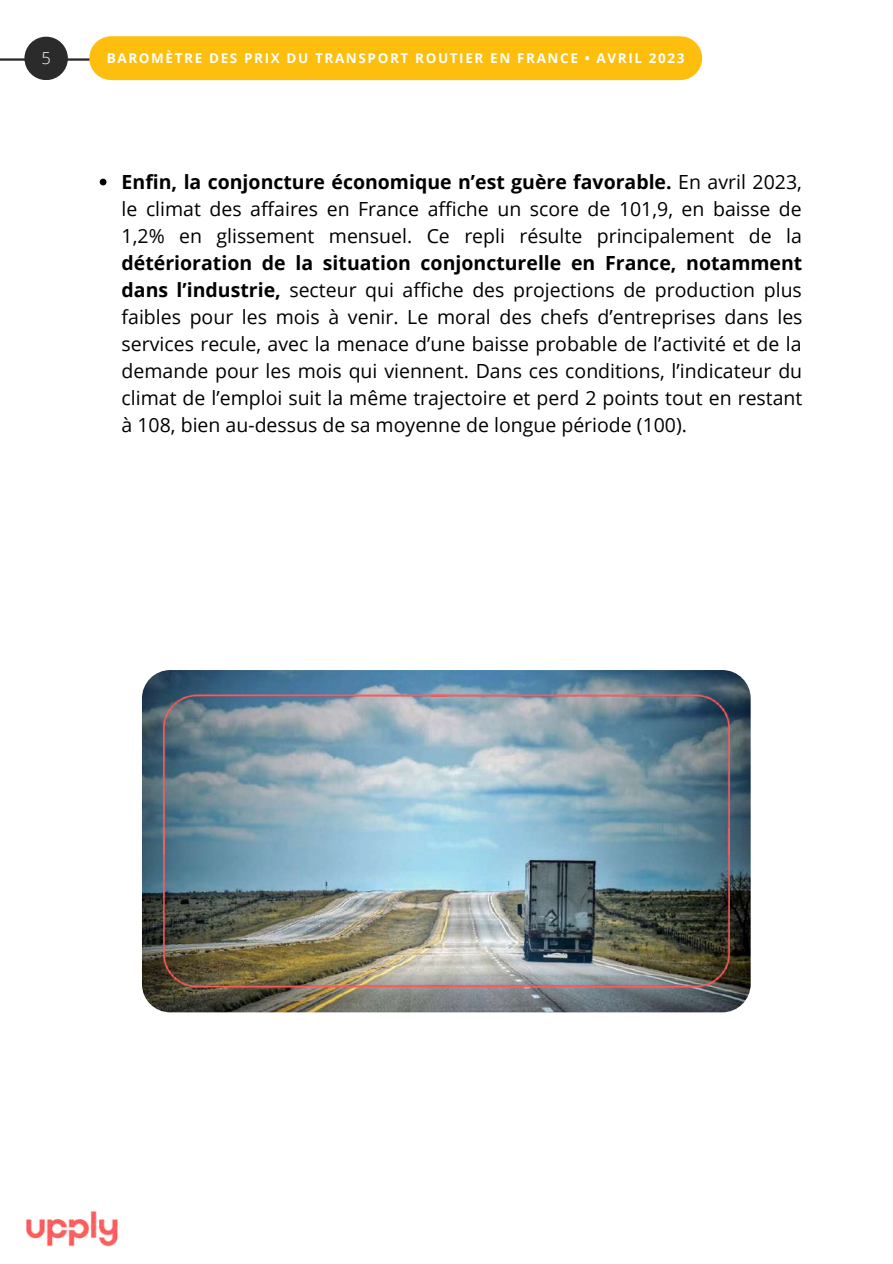
<style>
.page{position:relative;width:893px;height:1264px;background:#fff}
.page>*{position:absolute;margin:0;border:0;box-sizing:border-box;transform-origin:0 0}
.t1{font:19.5px/27px "Open Sans";color:#000;text-align:justify}
.t2{font:300 16.5px "Open Sans";color:#fff}
.t3{font:700 13.5px "Open Sans";letter-spacing:.12em;color:#fff}
.s1{font-weight:700}
</style>
<div class="page">
<img style="left:26px;top:1211px;width:92px;height:36px">
<img style="left:142px;top:670px;width:608px;height:342px;border-radius:28px">
<img style="left:163px;top:854px;width:268px;height:133px">
<img style="left:431px;top:854px;width:298px;height:133px">
<img style="left:163px;top:694px;width:268px;height:160px">
<img style="left:431px;top:694px;width:298px;height:160px">
<svg style="left:100px;top:179px;width:6px;height:6px"></svg>
<svg style="left:0;top:58px;width:111px;height:3px"></svg>
<div style="left:24px;top:37px;width:44px;height:43px;background:#2b2b2b;border-radius:50%"></div>
<div style="left:111px;top:36px;width:569px;height:44px;background:#febe0d"></div>
<p class="t2" style="left:41px;top:46px;width:11px">5</p>
<p class="t3" style="left:107px;top:48px;width:579px">BAROMÈTRE DES PRIX DU TRANSPORT ROUTIER EN FRANCE • AVRIL 2023</p>
<p class="t1" style="left:122px;top:168px;width:681px"><span class="s1">Enfin, la conjoncture économique n’est guère favorable.</span> En avril 2023, le climat des affaires en France affiche un score de 101,9, en baisse de 1,2% en glissement mensuel. Ce repli résulte principalement de la</p>
<p class="t1" style="left:122px;top:249px;width:682px"><span class="s1">détérioration de la situation conjoncturelle en France, notamment dans l’industrie,</span> secteur qui affiche des projections de production plus faibles pour les mois à venir. Le moral des chefs d’entreprises dans les services recule, avec la menace d’une baisse probable de l’activité et de la demande pour les mois qui viennent. Dans ces conditions, l’indicateur du climat de l’emploi suit la même trajectoire et perd 2 points tout en restant à 108, bien au-dessus de sa moyenne de longue période (100).</p>
</div>
